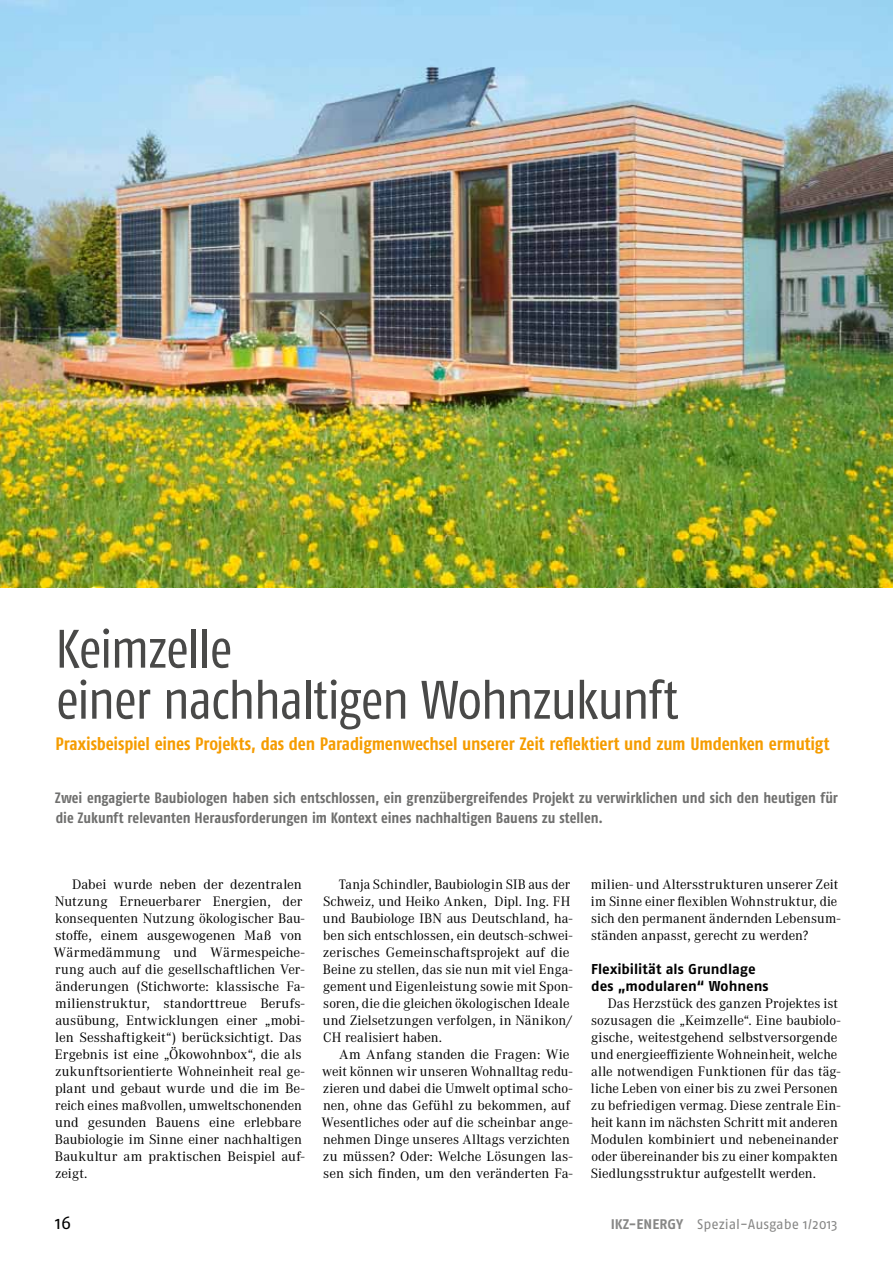
<style>
.page{position:relative;width:893px;height:1263px;background:#fff}
.page>*{position:absolute;margin:0;border:0;box-sizing:border-box;transform-origin:0 0}
.t1{font:condensed 54px/51px "Fago OT";letter-spacing:-.025em;color:#494948}
.t2{font:700 condensed 18px "Fago OT";letter-spacing:-.01em;color:#f59c00}
.t3{font:18px "Fago OT";color:#000}
.t4{font:700 condensed 15px/19.5px "Fago OT";color:#6f6f6e}
.t5{font:14.25px/17px "Corporate A";color:#000}
.t6{font:700 14.25px/17px "Fago OT";letter-spacing:-.005em;color:#000}
.t7{font:13.95px "Fago OT";color:#878786}
.s1{font-weight:700}
</style>
<div class="page">
<img style="left:0;top:0;width:893px;height:587px">
<h1 class="t1" style="left:55px;top:623px;width:625px">Keimzelle<br>einer nachhaltigen Wohnzukunft</h1>
<p class="t2" style="left:56px;top:732px;width:775px">Praxisbeispiel eines Projekts, das den Paradigmenwechsel unserer Zeit reflektiert und zum Umdenken ermutigt</p>
<p class="t4" style="left:55px;top:788px;width:784px">Zwei engagierte Baubiologen haben sich entschlossen, ein grenzübergreifendes Projekt zu verwirklichen und sich den heutigen für die Zukunft relevanten Herausforderungen im Kontext eines nachhaltigen Bauens zu stellen.</p>
<p class="t5" style="left:54px;top:876px;width:253px;text-indent:18px">Dabei wurde neben der dezentralen Nutzung Erneuerbarer Energien, der konsequenten Nutzung ökologischer Bau&shy;stoffe, einem ausgewogenen Maß von Wärmedämmung und Wärmespeiche&shy;rung auch auf die gesellschaftlichen Ver&shy;änderungen (Stichworte: klassische Fa&shy;milienstruktur, standorttreue Berufs&shy;ausübung, Entwicklungen einer „mobi&shy;len Sesshaftigkeit“) berücksichtigt. Das Ergebnis ist eine „Ökowohnbox“, die als zukunftsorientierte Wohneinheit real ge&shy;plant und gebaut wurde und die im Be&shy;reich eines maßvollen, umweltschonenden und gesunden Bauens eine erlebbare Baubiologie im Sinne einer nachhaltigen Baukultur am praktischen Beispiel auf&shy;zeigt.</p>
<p class="t5" style="left:323px;top:876px;width:251px;text-indent:16px">Tanja Schindler, Baubiologin SIB aus der Schweiz, und Heiko Anken, Dipl. Ing. FH und Baubiologe IBN aus Deutschland, ha&shy;ben sich entschlossen, ein deutsch-schwei&shy;zerisches Gemeinschaftsprojekt auf die Beine zu stellen, das sie nun mit viel Enga&shy;gement und Eigenleistung sowie mit Spon&shy;soren, die die gleichen ökologischen Ideale und Zielsetzungen verfolgen, in Nänikon/ CH realisiert haben.</p>
<p class="t5" style="left:322px;top:1046px;width:253px;text-indent:18px">Am Anfang standen die Fragen: Wie weit können wir unseren Wohnalltag redu&shy;zieren und dabei die Umwelt optimal scho&shy;nen, ohne das Gefühl zu bekommen, auf Wesentliches oder auf die scheinbar ange&shy;nehmen Dinge unseres Alltags verzichten zu müssen? Oder: Welche Lösungen las&shy;sen sich finden, um den veränderten Fa-</p>
<p class="t5" style="left:591px;top:876px;width:251px">milien- und Altersstrukturen unserer Zeit im Sinne einer flexiblen Wohnstruktur, die sich den permanent ändernden Lebensum&shy;ständen anpasst, gerecht zu werden?</p>
<p class="t6" style="left:591px;top:960px;width:179px">Flexibilität als Grundlage des „modularen“ Wohnens</p>
<p class="t5" style="left:591px;top:995px;width:251px;text-indent:17px">Das Herzstück des ganzen Projektes ist sozusagen die „Keimzelle“. Eine baubiolo&shy;gische, weitestgehend selbstversorgende und energieeffiziente Wohneinheit, welche alle notwendigen Funktionen für das täg&shy;liche Leben von einer bis zu zwei Personen zu befriedigen vermag. Diese zentrale Ein&shy;heit kann im nächsten Schritt mit anderen Modulen kombiniert und nebeneinander oder übereinander bis zu einer kompakten Siedlungsstruktur aufgestellt werden.</p>
<p class="t3" style="left:55px;top:1212px;width:18px">16</p>
<p class="t7" style="left:611px;top:1216px;width:228px"><span class="s1">IKZ-En ergy</span> Spezial-Ausgabe 1/2013</p>
</div>
